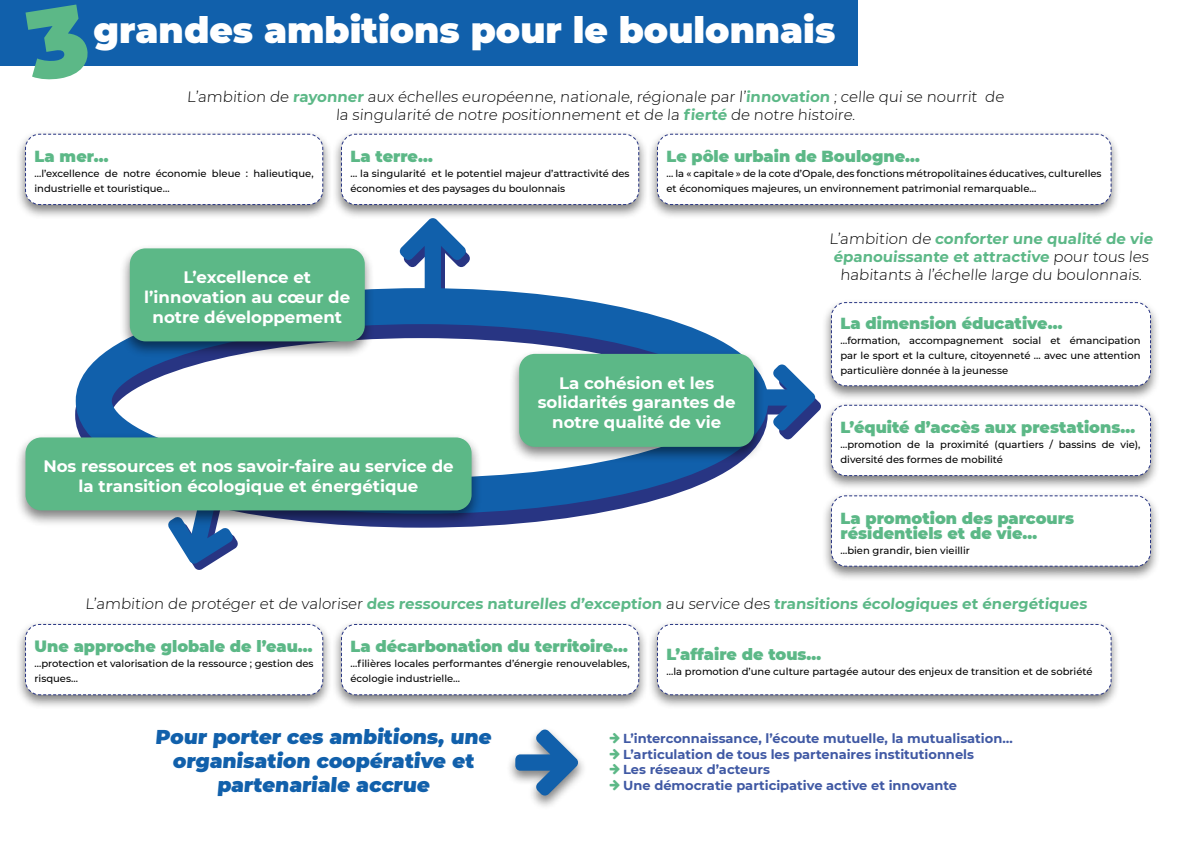
<style>
.page{position:relative;width:1191px;height:842px;background:#fff}
.page>*{position:absolute;margin:0;border:0;box-sizing:border-box;transform-origin:0 0}
.t1{font:900 36px "Montserrat";color:#fff}
.t2{font:900 20px/24px "Montserrat";color:#1160ab;text-align:center}
.t3{font:700 16.6px/19.9px "Montserrat";color:#fff;text-align:center}
.t4{font:900 16px/15px "Montserrat";color:#5cb887}
.t5{font:300 15px/18px "Montserrat";color:#000;text-align:center}
.t6{font:700 15px "Montserrat";color:#5cb887}
.t7{font:700 13px/15.6px "Montserrat";color:#4059a4}
.t8{font:500 10px/15px "Montserrat";color:#000}
.s1{font-weight:700;color:#5cb887}
.s2{font-weight:300;color:#000}
</style>
<div class="page">
<div style="left:0;top:0;width:857px;height:65px;background:#1160ab"></div>
<div style="left:16px;top:130px;width:317px;height:90px;background:#000;opacity:.5"></div>
<svg style="left:25px;top:133px;width:299px;height:73px"></svg>
<div style="left:16px;top:620px;width:317px;height:90px;background:#000;opacity:.5"></div>
<svg style="left:25px;top:623px;width:299px;height:73px"></svg>
<div style="left:332px;top:130px;width:316px;height:90px;background:#000;opacity:.5"></div>
<svg style="left:340px;top:133px;width:300px;height:73px"></svg>
<div style="left:332px;top:620px;width:316px;height:90px;background:#000;opacity:.5"></div>
<svg style="left:340px;top:623px;width:300px;height:73px"></svg>
<div style="left:648px;top:130px;width:473px;height:90px;background:#000;opacity:.5"></div>
<svg style="left:656px;top:133px;width:456px;height:73px"></svg>
<div style="left:648px;top:620px;width:473px;height:90px;background:#000;opacity:.5"></div>
<svg style="left:656px;top:623px;width:456px;height:73px"></svg>
<svg style="left:26px;top:5px;width:63px;height:75px"></svg>
<div style="left:506px;top:726px;width:81px;height:84px;background:#000;opacity:.5"></div>
<svg style="left:515px;top:729px;width:63px;height:66px"></svg>
<div style="left:75px;top:302px;width:692px;height:226px;border:36px solid #283583;border-radius:50%"></div>
<div style="left:76px;top:288px;width:692px;height:226px;border:36px solid #1160ab;border-radius:50%"></div>
<div style="left:119px;top:244px;width:256px;height:114px;background:#000;opacity:.5"></div>
<div style="left:130px;top:248px;width:235px;height:93px;background:#5cb887;border-radius:16px"></div>
<svg style="left:168px;top:527px;width:70px;height:43px"></svg>
<svg style="left:764px;top:364px;width:57px;height:75px"></svg>
<svg style="left:400px;top:218px;width:70px;height:91px"></svg>
<div style="left:508px;top:349px;width:256px;height:115px;background:#000;opacity:.5"></div>
<div style="left:519px;top:354px;width:235px;height:93px;background:#5cb887;border-radius:16px"></div>
<div style="left:15px;top:433px;width:467px;height:94px;background:#000;opacity:.5"></div>
<div style="left:26px;top:437px;width:445px;height:73px;background:#5cb887;border-radius:16px"></div>
<div style="left:821px;top:299px;width:339px;height:102px;background:#000;opacity:.5"></div>
<svg style="left:830px;top:302px;width:321px;height:85px"></svg>
<div style="left:821px;top:401px;width:339px;height:90px;background:#000;opacity:.5"></div>
<svg style="left:830px;top:404px;width:321px;height:73px"></svg>
<div style="left:821px;top:492px;width:339px;height:90px;background:#000;opacity:.5"></div>
<svg style="left:830px;top:495px;width:321px;height:72px"></svg>
<h1 class="t1" style="left:94px;top:3px;width:743px">grandes ambitions pour le boulonnais</h1>
<h3 class="t5" style="left:187px;top:88px;width:820px">L’ambition de <span class="s1">rayonner</span> aux échelles européenne, nationale, régionale par l’<span class="s1">innovation</span> ; celle qui se nourrit de la singularité de notre positionnement et de la <span class="s1">fierté</span> de notre histoire.</h3>
<h3 class="t4" style="left:35px;top:148px;width:76px">La mer…</h3>
<p class="t8" style="left:35px;top:166px;width:280px">…l’excellence de notre économie bleue : halieutique, industrielle et touristique…</p>
<h3 class="t4" style="left:350px;top:148px;width:84px">La terre…</h3>
<p class="t8" style="left:350px;top:166px;width:281px">… la singularité et le potentiel majeur d’attractivité des économies et des paysages du boulonnais</p>
<h3 class="t4" style="left:666px;top:148px;width:255px">Le pôle urbain de Boulogne…</h3>
<p class="t8" style="left:666px;top:166px;width:436px">… la « capitale » de la cote d’Opale, des fonctions métropolitaines éducatives, culturelles et économiques majeures, un environnement patrimonial remarquable…</p>
<h3 class="t3" style="left:144px;top:266px;width:207px">L’excellence et l’innovation au cœur de notre développement</h3>
<h3 class="t3" style="left:43px;top:455px;width:412px">Nos ressources et nos savoir-faire au service de la transition écologique et énergétique</h3>
<h3 class="t3" style="left:538px;top:372px;width:199px">La cohésion et les solidarités garantes de notre qualité de vie</h3>
<h3 class="t5" style="left:829px;top:229px;width:327px">L’ambition de <span class="s1">conforter une qualité de vie épanouissante et attractive</span> pour tous les habitants à l’échelle large du boulonnais.</h3>
<h3 class="t4" style="left:840px;top:315px;width:223px">La dimension éducative…</h3>
<p class="t8" style="left:840px;top:333px;width:301px;text-align:justify">…formation, accompagnement social et émancipation par le sport et la culture, citoyenneté … avec une attention particulière donnée à la jeunesse</p>
<h3 class="t4" style="left:840px;top:419px;width:296px">L’équité d’accès aux prestations…</h3>
<p class="t8" style="left:840px;top:437px;width:302px">…promotion de la proximité (quartiers / bassins de vie), diversité des formes de mobilité</p>
<h3 class="t4" style="left:840px;top:510px;width:235px">La promotion des parcours résidentiels et de vie…</h3>
<p class="t8" style="left:840px;top:542px;width:131px">…bien grandir, bien vieillir</p>
<h3 class="t6" style="left:85px;top:593px;width:1005px"><span class="s2">L’ambition de protéger et de valoriser</span> des ressources naturelles d’exception <span class="s2">au service des</span> transitions écologiques et énergétiques</h3>
<h3 class="t4" style="left:35px;top:638px;width:280px">Une approche globale de l’eau…</h3>
<p class="t8" style="left:35px;top:656px;width:281px">…protection et valorisation de la ressource ; gestion des risques…</p>
<h3 class="t4" style="left:350px;top:638px;width:279px">La décarbonation du territoire…</h3>
<p class="t8" style="left:350px;top:656px;width:281px">…filières locales performantes d’énergie renouvelables, écologie industrielle…</p>
<h3 class="t4" style="left:666px;top:646px;width:156px">L’affaire de tous…</h3>
<p class="t8" style="left:666px;top:663px;width:427px">…la promotion d’une culture partagée autour des enjeux de transition et de sobriété</p>
<h2 class="t2" style="left:155px;top:724px;width:340px">Pour porter ces ambitions, une organisation coopérative et partenariale accrue</h2>
<h3 class="t7" style="left:623px;top:730px;width:391px">L’interconnaissance, l’écoute mutuelle, la mutualisation… L’articulation de tous les partenaires institutionnels<br>Les réseaux d’acteurs<br>Une démocratie participative active et innovante</h3>
</div>
